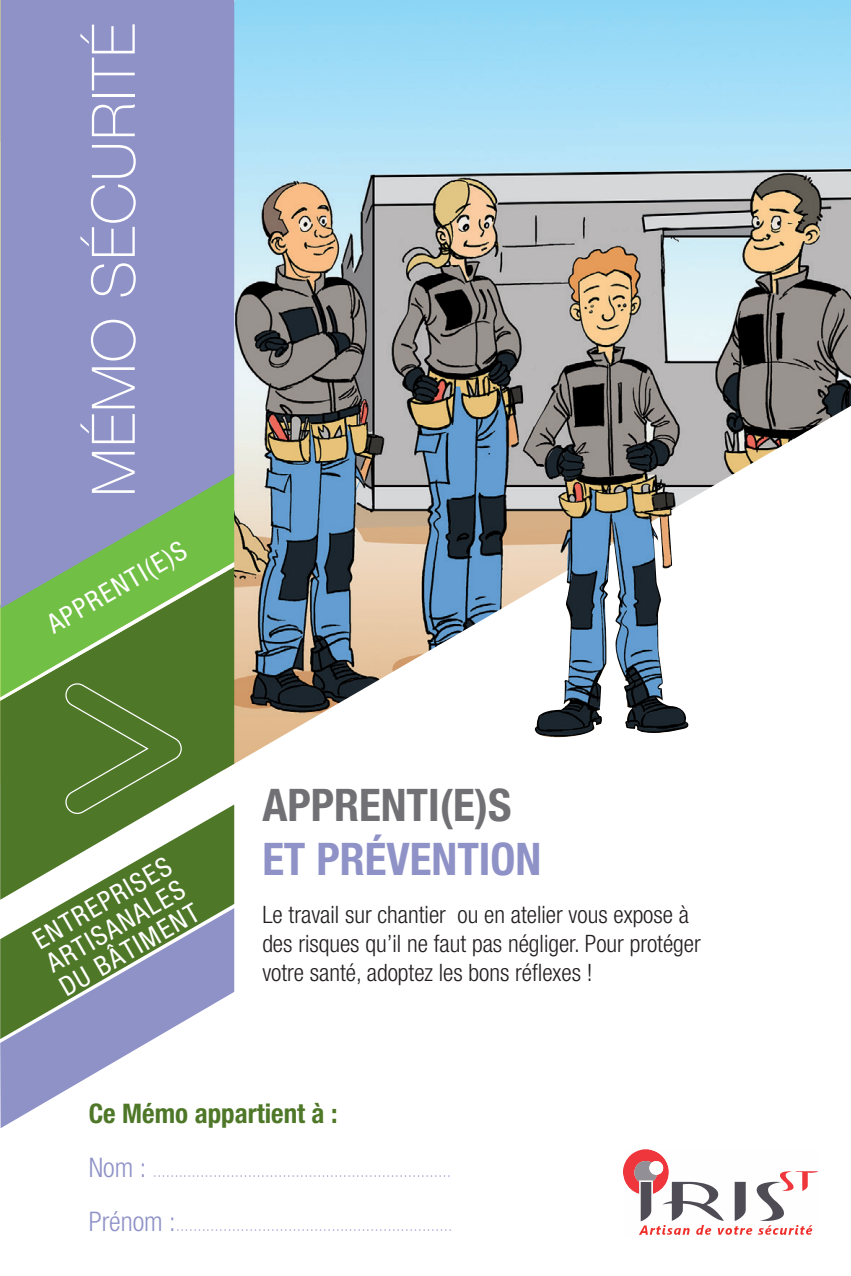
<style>
.page{position:relative;width:851px;height:1276px;background:#fff}
.page>*{position:absolute;margin:0;border:0;box-sizing:border-box;transform-origin:0 0}
.t1{font:100 60px "Helvetica Neue";letter-spacing:.02em;color:#fff}
.t2{font:700 condensed 45px "Helvetica Neue";color:#717074}
.t3{font:700 condensed 45px "Helvetica Neue";color:#8f92c7}
.t4{font:condensed 27px/27px "Helvetica Neue";color:#fff;text-align:justify}
.t5{font:700 condensed 27px "Helvetica Neue";color:#4e7728}
.t6{font:300 condensed 24px/28.8px "Helvetica Neue";color:#231f20}
.t7{font:100 condensed 18px "Helvetica Neue";color:#8f92c7}
.s1{font-weight:300;font-size:27px}
</style>
<div class="page">
<img style="left:234px;top:0;width:616px;height:829px">
<svg style="left:0;top:1039px;width:153px;height:89px"></svg>
<svg style="left:0;top:814px;width:234px;height:225px;fill:#4e7728"></svg>
<svg style="left:0;top:0;width:234px;height:814px;background:#809398"></svg>
<svg style="left:623px;top:1149px;width:195px;height:86px"></svg>
<h1 class="t1" style="left:80px;top:497px;width:474px;rotate:-90deg">MÉMO SÉCURITÉ</h1>
<h3 class="t4" style="left:43px;top:614px;width:157px;rotate:-30deg">APPRENTI(E)S</h3>
<h3 class="t4" style="left:28px;top:930px;width:158px;rotate:-30deg">ENTREPRISES ARTISANALES DU BÂTIMENT</h3>
<h2 class="t2" style="left:262px;top:778px;width:251px">APPRENTI(E)S</h2>
<h2 class="t3" style="left:262px;top:832px;width:280px">ET PRÉVENTION</h2>
<h3 class="t6" style="left:262px;top:900px;width:440px">Le travail sur chantier ou en atelier vous expose à des risques qu’il ne faut pas négliger. Pour protéger votre santé, adoptez les bons réflexes !</h3>
<h3 class="t5" style="left:89px;top:1097px;width:250px">Ce Mémo appartient à :</h3>
<p class="t7" style="left:89px;top:1160px;width:364px"><span class="s1">Nom :</span> .....................................................................</p>
<p class="t7" style="left:89px;top:1214px;width:365px"><span class="s1">Prénom :</span>................................................................</p>
</div>
